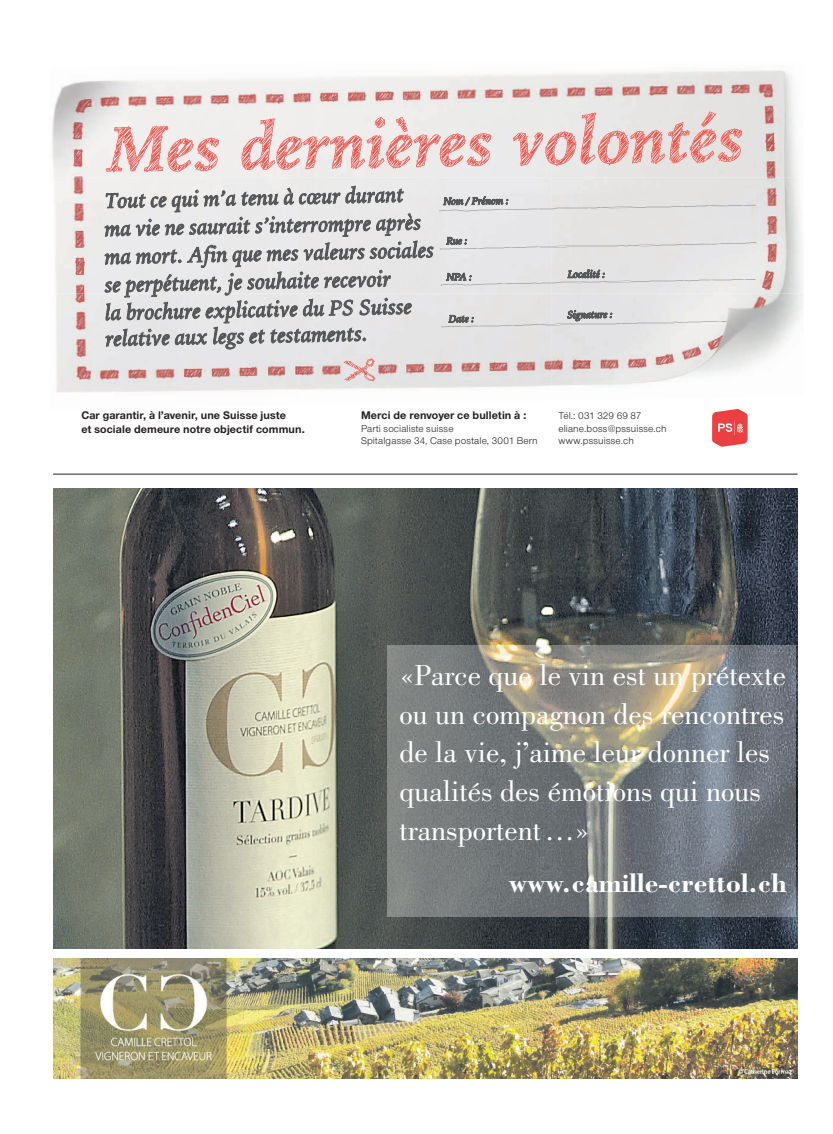
<style>
.page{position:relative;width:833px;height:1134px;background:#fff}
.page>*{position:absolute;margin:0;border:0;box-sizing:border-box;transform-origin:0 0}
.t1{font:30px/38.8px "Bodoni";color:#fff}
.t2{font:700 27.5px "Bodoni";color:#fff}
.t3{font:700 11.5px/13.8px "Nimbus San Nov";letter-spacing:.01em;color:#231f20}
.t4{font:10.12px/12.2px "Nimbus San Nov";letter-spacing:.015em;color:#231f20}
</style>
<div class="page">
<img style="left:446px;top:70px;width:352px;height:107px">
<img style="left:52px;top:79px;width:215px;height:98px">
<img style="left:433px;top:216px;width:12px;height:77px">
<img style="left:56px;top:293px;width:122px;height:100px">
<img style="left:178px;top:350px;width:90px;height:41px">
<img style="left:580px;top:177px;width:223px;height:208px">
<img style="left:267px;top:76px;width:179px;height:140px">
<img style="left:54px;top:177px;width:215px;height:116px">
<img style="left:268px;top:350px;width:45px;height:40px">
<div style="left:536px;top:211px;width:45px;height:175px;background:#e4e2e4"></div>
<img style="left:313px;top:293px;width:225px;height:97px">
<div style="left:376px;top:112px;width:204px;height:14px;background:#ebebea"></div>
<img style="left:640px;top:157px;width:90px;height:9px">
<img style="left:107px;top:166px;width:176px;height:5px">
<img style="left:345px;top:358px;width:30px;height:1px">
<img style="left:343px;top:359px;width:32px;height:22px">
<svg style="left:104px;top:186px;width:329px;height:164px"></svg>
<img style="left:118px;top:131px;width:462px;height:27px">
<img style="left:388px;top:135px;width:23px;height:3px">
<img style="left:243px;top:138px;width:493px;height:16px">
<img style="left:174px;top:142px;width:311px;height:7px">
<img style="left:120px;top:149px;width:460px;height:9px">
<img style="left:118px;top:158px;width:522px;height:12px">
<img style="left:109px;top:171px;width:66px;height:1px">
<img style="left:580px;top:111px;width:136px;height:53px">
<img style="left:330px;top:135px;width:54px;height:34px">
<svg style="left:439px;top:196px;width:317px;height:15px"></svg>
<svg style="left:440px;top:237px;width:316px;height:12px"></svg>
<svg style="left:442px;top:310px;width:284px;height:17px"></svg>
<svg style="left:441px;top:269px;width:314px;height:16px"></svg>
<svg style="left:712px;top:409px;width:35px;height:38px"></svg>
<img style="left:53px;top:958px;width:744px;height:120px">
<img style="left:53px;top:489px;width:744px;height:460px">
<svg style="left:387px;top:645px;width:409px;height:272px"></svg>
<hr style="left:53px;top:474px;width:744px;height:1px;background:#231f20">
<p class="t3" style="left:81px;top:409px;width:225px">Car garantir, à l’avenir, une Suisse juste<br>et sociale demeure notre objectif commun.</p>
<p class="t3" style="left:361px;top:409px;width:167px">Merci de renvoyer ce bulletin à :</p>
<p class="t4" style="left:361px;top:422px;width:178px">Parti socialiste suisse<br>Spitalgasse 34, Case postale, 3001 Bern</p>
<p class="t4" style="left:558px;top:410px;width:110px">Tél.: 031 329 69 87 eliane.boss@pssuisse.ch www.pssuisse.ch</p>
<p class="t1" style="left:399px;top:655px;width:388px">«Parce que le vin est un prétexte ou un compagnon des rencontres de la vie, j’aime leur donner les qualités des émotions qui nous transportent…»</p>
<p class="t2" style="left:509px;top:866px;width:280px">www.camille-crettol.ch</p>
</div>
